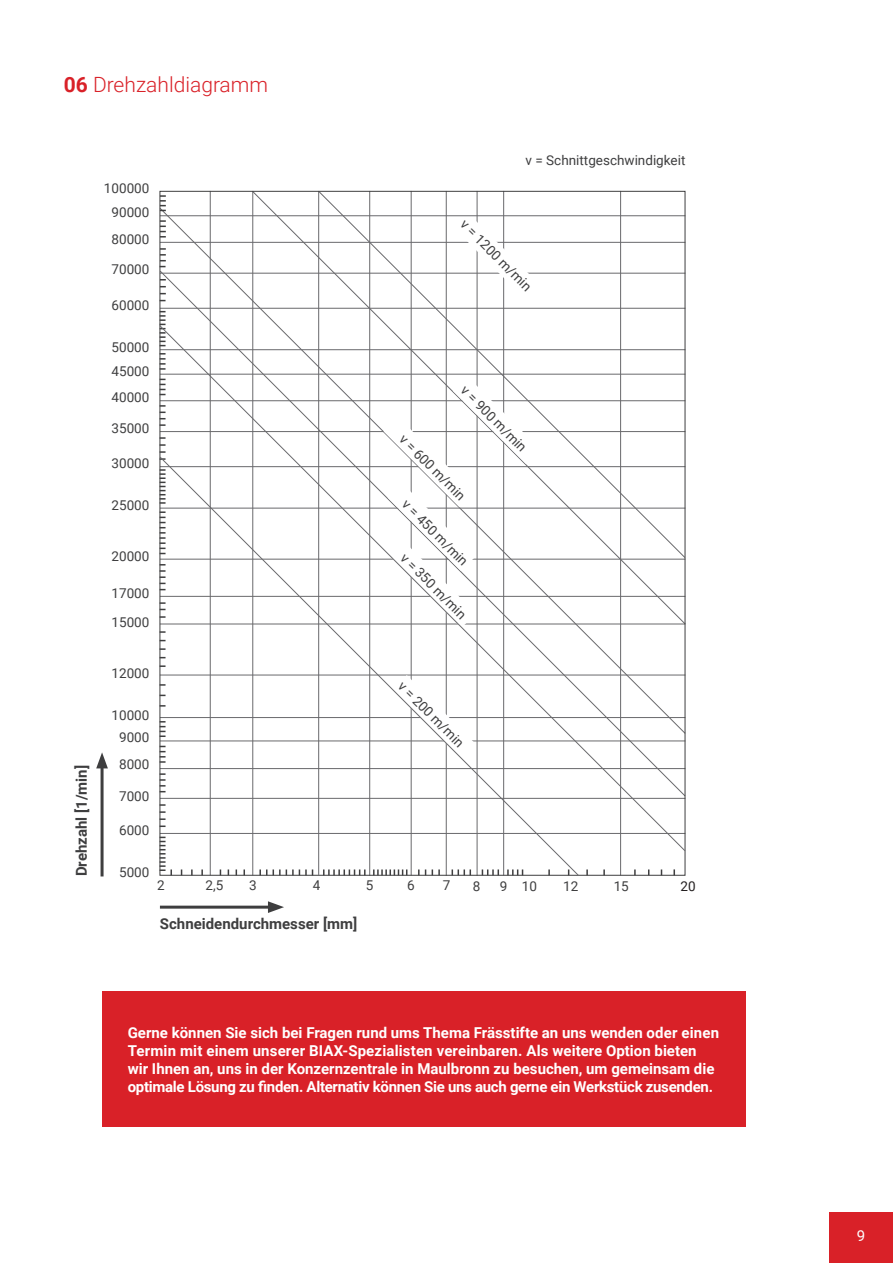
<style>
.page{position:relative;width:893px;height:1263px;background:#fff}
.page>*{position:absolute;margin:0;border:0;box-sizing:border-box;transform-origin:0 0}
.t1{font:300 21px "Roboto";color:#d92128}
.t2{font:700 15px/18px "Roboto";color:#fff}
.t3{font:700 15px "Roboto";color:#3e3e3f}
.t4{font:15px "Roboto";color:#fff}
.t5{font:13.5px/24px "Roboto";color:#3e3e3f;text-align:center}
.t6{font:13.5px "Roboto";color:#231f20}
.s1{font-weight:700}
</style>
<div class="page">
<div style="left:829px;top:1212px;width:64px;height:51px;background:#d92128"></div>
<hr style="left:210px;top:191px;width:1px;height:684px;background:#69696c">
<hr style="left:620px;top:191px;width:1px;height:684px;background:#69696c">
<svg style="left:159px;top:207px;width:527px;height:63px"></svg>
<svg style="left:159px;top:270px;width:527px;height:54px"></svg>
<div style="left:102px;top:992px;width:644px;height:135px;background:#d92128"></div>
<hr style="left:160px;top:906px;width:114px;height:3px;background:#3e3e3f">
<svg style="left:268px;top:901px;width:16px;height:12px"></svg>
<hr style="left:101px;top:763px;width:3px;height:113px;background:#3e3e3f">
<svg style="left:96px;top:752px;width:12px;height:16px"></svg>
<svg style="left:160px;top:195px;width:6px;height:16px"></svg>
<svg style="left:160px;top:220px;width:6px;height:18px"></svg>
<svg style="left:160px;top:248px;width:6px;height:19px"></svg>
<svg style="left:160px;top:311px;width:6px;height:13px"></svg>
<svg style="left:586px;top:869px;width:2px;height:6px"></svg>
<svg style="left:603px;top:869px;width:2px;height:6px"></svg>
<svg style="left:634px;top:869px;width:2px;height:6px"></svg>
<svg style="left:673px;top:869px;width:2px;height:6px"></svg>
<svg style="left:457px;top:217px;width:89px;height:88px"></svg>
<svg style="left:159px;top:852px;width:420px;height:24px"></svg>
<svg style="left:159px;top:324px;width:527px;height:528px"></svg>
<h1 class="t1" style="left:64px;top:70px;width:206px"><span class="s1">06</span> Drehzahldiagramm</h1>
<p class="t5" style="left:104px;top:176px;width:47px">100000<br>90000</p>
<p class="t5" style="left:112px;top:227px;width:39px">80000</p>
<p class="t5" style="left:112px;top:257px;width:39px">70000</p>
<p class="t5" style="left:112px;top:293px;width:39px">60000</p>
<p class="t5" style="left:112px;top:335px;width:39px;text-align:left">50000<br>45000</p>
<p class="t5" style="left:112px;top:384px;width:39px">40000</p>
<p class="t5" style="left:112px;top:416px;width:39px">35000</p>
<p class="t5" style="left:112px;top:450px;width:39px">30000</p>
<p class="t5" style="left:112px;top:492px;width:39px">25000</p>
<p class="t3" style="left:71px;top:876px;width:113px;rotate:-90deg">Drehzahl [1/min]</p>
<p class="t5" style="left:112px;top:543px;width:39px">20000</p>
<p class="t5" style="left:112px;top:578px;width:39px;line-height:28.5px;text-align:left">17000<br>15000</p>
<p class="t5" style="left:112px;top:660px;width:39px">12000</p>
<p class="t5" style="left:112px;top:703px;width:39px;line-height:22.5px">10000<br>9000</p>
<p class="t5" style="left:119px;top:752px;width:32px">8000</p>
<p class="t5" style="left:119px;top:783px;width:32px">7000</p>
<p class="t5" style="left:119px;top:818px;width:32px">6000</p>
<p class="t5" style="left:119px;top:860px;width:32px">5000</p>
<p class="t5" style="left:526px;top:147px;width:161px">v = Schnittgeschwindigkeit</p>
<p class="t5" style="left:472px;top:213px;width:96px;rotate:45deg">v = 1200 m/min</p>
<p class="t5" style="left:472px;top:379px;width:88px;rotate:45deg">v = 900 m/min</p>
<p class="t5" style="left:411px;top:428px;width:88px;rotate:45deg">v = 600 m/min</p>
<p class="t5" style="left:413px;top:493px;width:88px;rotate:45deg">v = 450 m/min</p>
<p class="t5" style="left:412px;top:546px;width:88px;rotate:45deg">v = 350 m/min</p>
<p class="t5" style="left:409px;top:675px;width:88px;rotate:45deg">v = 200 m/min</p>
<p class="t5" style="left:157px;top:872px;width:9px">2</p>
<p class="t5" style="left:205px;top:872px;width:19px">2,5</p>
<p class="t5" style="left:249px;top:872px;width:9px">3</p>
<p class="t5" style="left:313px;top:872px;width:9px">4</p>
<p class="t5" style="left:366px;top:872px;width:9px">5</p>
<p class="t5" style="left:407px;top:872px;width:9px">6</p>
<p class="t5" style="left:443px;top:872px;width:9px">7</p>
<p class="t5" style="left:473px;top:873px;width:9px">8</p>
<p class="t5" style="left:500px;top:873px;width:38px">9 10</p>
<p class="t5" style="left:563px;top:873px;width:17px">12</p>
<p class="t5" style="left:614px;top:873px;width:17px">15</p>
<p class="t6" style="left:681px;top:876px;width:17px">20</p>
<p class="t3" style="left:160px;top:913px;width:199px">Schneidendurchmesser [mm]</p>
<p class="t2" style="left:128px;top:1023px;width:593px">Gerne können Sie sich bei Fragen rund ums Thema Frässtifte an uns wenden oder einen Termin mit einem unserer BIAX-Spezialisten vereinbaren. Als weitere Option bieten wir Ihnen an, uns in der Konzernzentrale in Maulbronn zu besuchen, um gemeinsam die optimale Lösung zu finden. Alternativ können Sie uns auch gerne ein Werkstück zusenden.</p>
<p class="t4" style="left:857px;top:1225px;width:10px">9</p>
</div>
